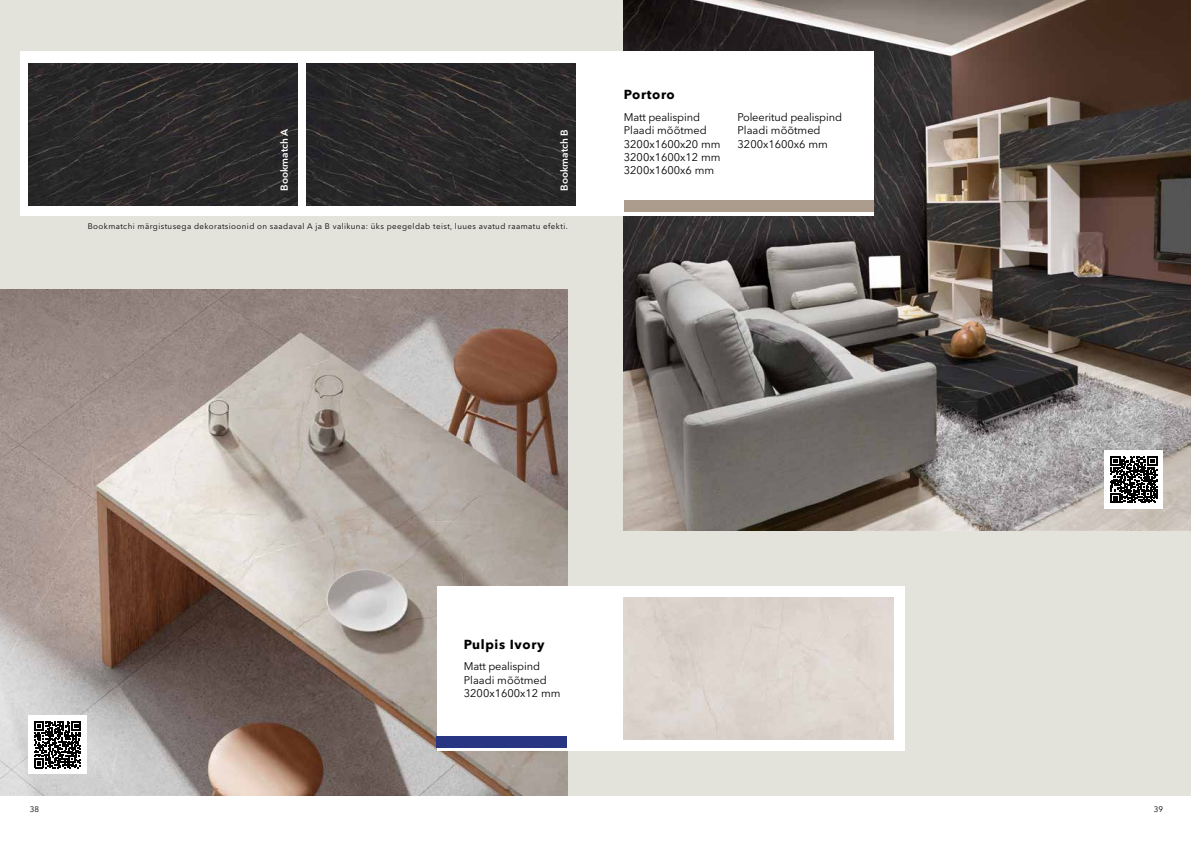
<style>
.page{position:relative;width:1191px;height:842px;background:#fff}
.page>*{position:absolute;margin:0;border:0;box-sizing:border-box;transform-origin:0 0}
.t1{font:700 13px "Avenir Next Cyr";letter-spacing:.05em;color:#000}
.t2{font:11px/13.2px "Avenir Next Cyr";color:#000}
.t3{font:600 10px "Avenir Next Cyr";color:#fff}
.t4{font:8px "Avenir Next Cyr";letter-spacing:.05em;color:#000}
</style>
<div class="page">
<div style="left:0;top:0;width:1191px;height:795px;background:#e4e3db"></div>
<img style="left:0;top:289px;width:567px;height:506px">
<img style="left:624px;top:0;width:567px;height:530px">
<div style="left:20px;top:51px;width:853px;height:165px;background:#fff"></div>
<div style="left:1104px;top:450px;width:59px;height:59px;background:#fff"></div>
<svg style="left:1110px;top:456px;width:47px;height:47px"></svg>
<svg style="left:437px;top:586px;width:467px;height:165px"></svg>
<div style="left:28px;top:715px;width:59px;height:59px;background:#fff"></div>
<svg style="left:34px;top:721px;width:47px;height:47px"></svg>
<img style="left:28px;top:63px;width:269px;height:142px">
<img style="left:306px;top:63px;width:269px;height:142px">
<div style="left:624px;top:201px;width:249px;height:11px;background:#ac9c8e"></div>
<div style="left:437px;top:736px;width:130px;height:11px;background:#283583"></div>
<p class="t3" style="left:278px;top:191px;width:64px;rotate:-90deg">Bookmatch A</p>
<p class="t3" style="left:558px;top:191px;width:63px;rotate:-90deg">Bookmatch B</p>
<p class="t4" style="left:88px;top:222px;width:481px">Bookmatchi märgistusega dekoratsioonid on saadaval A ja B valikuna: üks peegeldab teist, luues avatud raamatu efekti.</p>
<p class="t1" style="left:624px;top:86px;width:52px">Portoro</p>
<p class="t2" style="left:624px;top:111px;width:98px">Matt pealispind<br>Plaadi mõõtmed<br>3200х1600х20 mm<br>3200х1600х12 mm<br>3200х1600х6 mm</p>
<p class="t2" style="left:737px;top:111px;width:106px">Poleeritud pealispind<br>Plaadi mõõtmed<br>3200х1600х6 mm</p>
<p class="t1" style="left:464px;top:636px;width:82px">Pulpis Ivory</p>
<p class="t2" style="left:464px;top:660px;width:98px">Matt pealispind<br>Plaadi mõõtmed<br>3200х1600х12 mm</p>
<p class="t4" style="left:30px;top:804px;width:11px">38</p>
<p class="t4" style="left:1153px;top:804px;width:11px">39</p>
</div>
